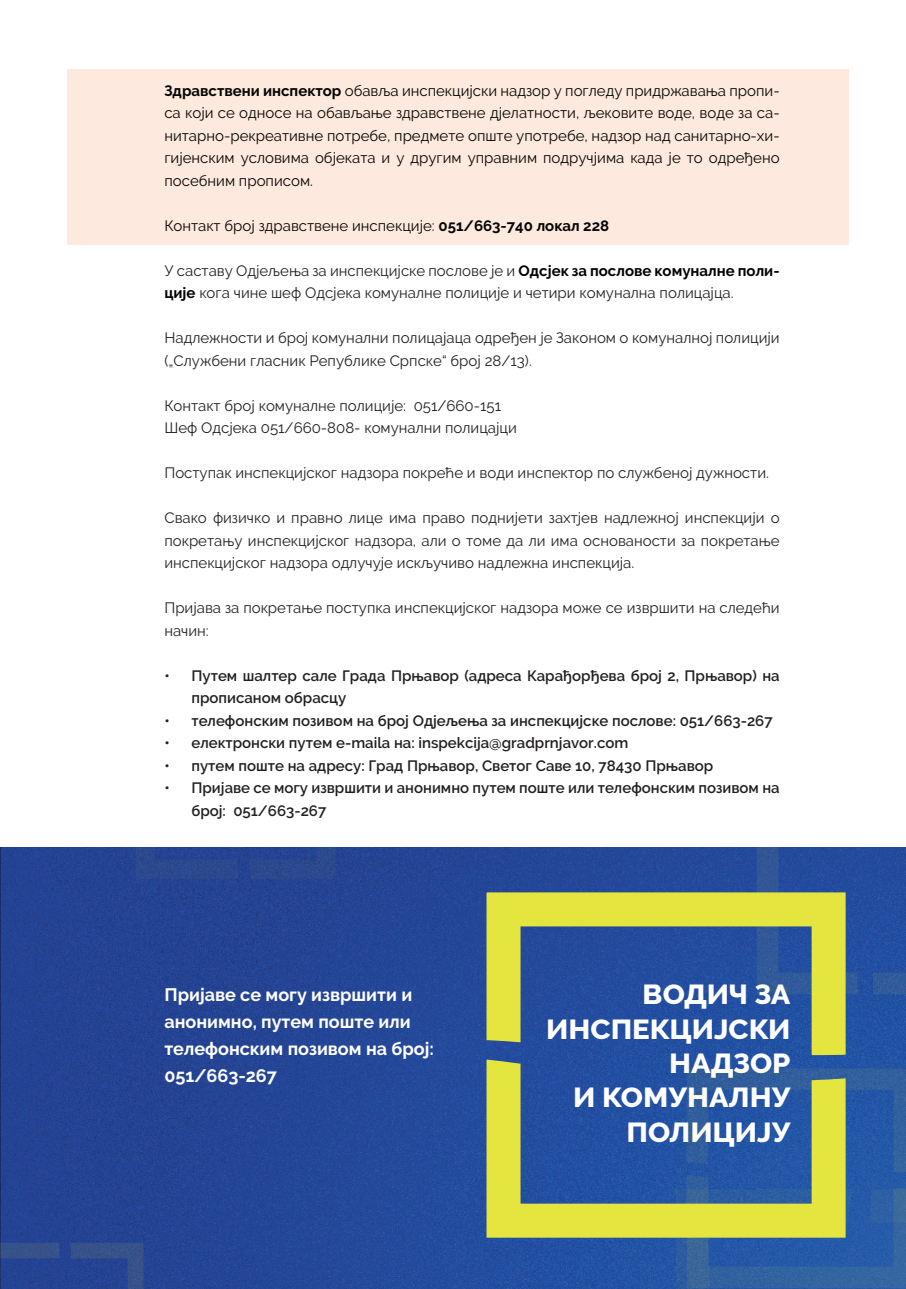
<style>
.page{position:relative;width:906px;height:1289px;background:#fff}
.page>*{position:absolute;margin:0;border:0;box-sizing:border-box;transform-origin:0 0}
.t1{font:800 27.45px/34.3px "Raleway";color:#fff;text-align:right;scale:1.07 1}
.t2{font:700 18px/27px "Raleway";color:#fff}
.t3{font:15px/22.5px "Raleway";color:#231f20}
.t4{font:15px/22.5px "Raleway";color:#040503;text-align:justify}
.t5{font:600 15px/22.5px "Raleway";color:#231f20}
.s1{font-weight:700}
.s2{font-weight:700;color:#040503}
</style>
<div class="page">
<svg style="left:0;top:847px;width:906px;height:441px;background:#244696"></svg>
<svg style="left:0;top:1242px;width:143px;height:46px;background:#2a488e"></svg>
<svg style="left:136px;top:847px;width:200px;height:32px;background:#28468f"></svg>
<svg style="left:756px;top:847px;width:150px;height:147px;background:#264e9d"></svg>
<svg style="left:675px;top:1068px;width:231px;height:220px;background:#2d5ea2"></svg>
<svg style="left:486px;top:1059px;width:359px;height:178px;background:#638381"></svg>
<svg style="left:486px;top:892px;width:359px;height:163px;background:#67827d"></svg>
<div style="left:67px;top:69px;width:781px;height:176px;background:#fde9dd"></div>
<p class="t4" style="left:164px;top:79px;width:617px"><span class="s1">Здравствени инспектор</span> обавља инспекцијски надзор у погледу придржавања пропи&shy;са који се односе на обављање здравствене дјелатности, љековите воде, воде за са&shy;нитарно-рекреативне потребе, предмете опште употребе, надзор над санитарно-хи&shy;гијенским условима објеката и у другим управним подручјима када је то одређено посебним прописом.</p>
<p class="t4" style="left:164px;top:214px;width:446px">Контакт број здравствене инспекције: <span class="s1">051/663-740 локал 228</span></p>
<p class="t3" style="left:164px;top:259px;width:617px">У саставу Одјељења за инспекцијске послове је и <span class="s2">Одсјек за послове комуналне поли&shy;ције</span> кога чине шеф Одсјека комуналне полиције и четири комунална полицајца.</p>
<p class="t3" style="left:164px;top:326px;width:617px">Надлежности и број комунални полицајаца одређен је Законом о комуналној полицији („Службени гласник Републике Српске“ број 28/13).</p>
<p class="t3" style="left:164px;top:394px;width:354px">Контакт број комуналне полиције: 051/660-151<br>Шеф Одсјека 051/660-808- комунални полицајци</p>
<p class="t3" style="left:164px;top:461px;width:606px">Поступак инспекцијског надзора покреће и води инспектор по службеној дужности.</p>
<p class="t3" style="left:164px;top:506px;width:617px;text-align:justify">Свако физичко и правно лице има право поднијети захтјев надлежној инспекцији о покретању инспекцијског надзора, али о томе да ли има основаности за покретање инспекцијског надзора одлучује искључиво надлежна инспекција.</p>
<p class="t3" style="left:164px;top:596px;width:617px">Пријава за покретање поступка инспекцијског надзора може се извршити на следећи начин:</p>
<p class="t5" style="left:191px;top:664px;width:590px;text-indent:-27px">• Путем шалтер сале Града Прњавор (адреса Карађорђева број 2, Прњавор) на прописаном обрасцу</p>
<p class="t5" style="left:164px;top:709px;width:609px">• телефонским позивом на број Одјељења за инспекцијске послове: 051/663-267</p>
<p class="t5" style="left:164px;top:732px;width:465px">• електронски путем e-maila на: inspekcija@gradprnjavor.com</p>
<p class="t5" style="left:164px;top:754px;width:550px">• путем поште на адресу: Град Прњавор, Светог Саве 10, 78430 Прњавор</p>
<p class="t5" style="left:191px;top:777px;width:590px;text-indent:-27px">• Пријаве се могу извршити и анонимно путем поште или телефонским позивом на број: 051/663-267</p>
<p class="t2" style="left:164px;top:980px;width:271px">Пријаве се могу извршити и анонимно, путем поште или телефонским позивом на број:<br>051/663-267</p>
<h1 class="t1" style="left:546px;top:977px;width:230px">ВОДИЧ ЗА<br>ИНСПЕКЦИЈСКИ<br>НАДЗОР<br>И КОМУНАЛНУ<br>ПОЛИЦИЈУ</h1>
</div>
